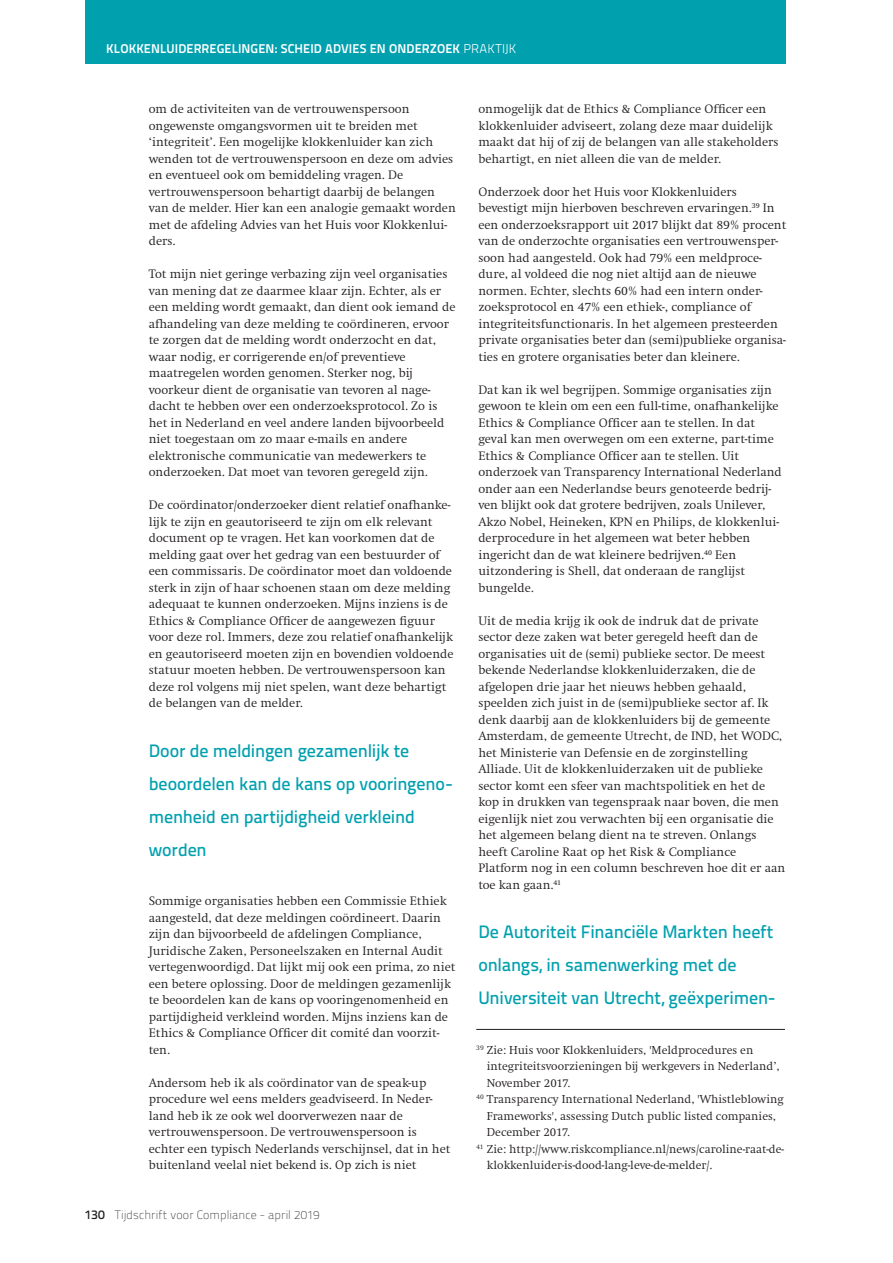
<style>
.page{position:relative;width:893px;height:1263px;background:#fff}
.page>*{position:absolute;margin:0;border:0;box-sizing:border-box;transform-origin:0 0}
.t1{font:500 18px/33px "Titillium Text 22 L";letter-spacing:-.005em;color:#00a0af}
.t2{font:300 12.75px/16.5px "Swift";color:#231f20}
.t3{font:700 12.75px "Titillium Text 22 L";letter-spacing:.005em;color:#fff}
.t4{font:300 12px "Swift";color:#231f20}
.t5{font:100 12px "Titillium Text 22 L";letter-spacing:.01em;color:#231f20}
.s1{font-weight:300}
.s2{font-weight:500;font-size:12.75px}
</style>
<div class="page">
<div style="left:85px;top:0;width:700px;height:64px;background:#00a0af"></div>
<hr style="left:476px;top:1029px;width:309px;height:1px;background:#231f20">
<p class="t3" style="left:106px;top:44px;width:412px">KLOKKENLUIDERREGELINGEN: SCHEID ADVIES EN ONDERZOEK <span class="s1">PRAKTIJK</span></p>
<p class="t2" style="left:149px;top:102px;width:309px">om de activiteiten van de vertrouwenspersoon ongewenste omgangsvormen uit te breiden met ‘integriteit’. Een mogelijke klokkenluider kan zich wenden tot de vertrouwenspersoon en deze om advies en eventueel ook om bemiddeling vragen. De vertrouwenspersoon behartigt daarbij de belangen van de melder. Hier kan een analogie gemaakt worden met de afdeling Advies van het Huis voor Klokkenlui&shy;ders.</p>
<p class="t2" style="left:149px;top:267px;width:308px">Tot mijn niet geringe verbazing zijn veel organisaties van mening dat ze daarmee klaar zijn. Echter, als er een melding wordt gemaakt, dan dient ook iemand de afhandeling van deze melding te coördineren, ervoor te zorgen dat de melding wordt onderzocht en dat, waar nodig, er corrigerende en/of preventieve maatregelen worden genomen. Sterker nog, bij voorkeur dient de organisatie van tevoren al nage&shy;dacht te hebben over een onderzoeksprotocol. Zo is het in Nederland en veel andere landen bijvoorbeeld niet toegestaan om zo maar e-mails en andere elektronische communicatie van medewerkers te onderzoeken. Dat moet van tevoren geregeld zijn.</p>
<p class="t2" style="left:149px;top:498px;width:306px">De coördinator/onderzoeker dient relatief onafhanke&shy;lijk te zijn en geautoriseerd te zijn om elk relevant document op te vragen. Het kan voorkomen dat de melding gaat over het gedrag van een bestuurder of een commissaris. De coördinator moet dan voldoende sterk in zijn of haar schoenen staan om deze melding adequaat te kunnen onderzoeken. Mijns inziens is de Ethics &amp; Compliance Officer de aangewezen figuur voor deze rol. Immers, deze zou relatief onafhankelijk en geautoriseerd moeten zijn en bovendien voldoende statuur moeten hebben. De vertrouwenspersoon kan deze rol volgens mij niet spelen, want deze behartigt de belangen van de melder.</p>
<h1 class="t1" style="left:149px;top:736px;width:306px">Door de meldingen gezamenlijk te beoordelen kan de kans op vooringeno&shy;menheid en partijdigheid verkleind worden</h1>
<p class="t2" style="left:149px;top:894px;width:308px">Sommige organisaties hebben een Commissie Ethiek aangesteld, dat deze meldingen coördineert. Daarin zijn dan bijvoorbeeld de afdelingen Compliance, Juridische Zaken, Personeelszaken en Internal Audit vertegenwoordigd. Dat lijkt mij ook een prima, zo niet een betere oplossing. Door de meldingen gezamenlijk te beoordelen kan de kans op vooringenomenheid en partijdigheid verkleind worden. Mijns inziens kan de Ethics &amp; Compliance Officer dit comité dan voorzit&shy;ten.</p>
<p class="t2" style="left:149px;top:1076px;width:303px">Andersom heb ik als coördinator van de speak-up procedure wel eens melders geadviseerd. In Neder&shy;land heb ik ze ook wel doorverwezen naar de vertrouwenspersoon. De vertrouwenspersoon is echter een typisch Nederlands verschijnsel, dat in het buitenland veelal niet bekend is. Op zich is niet</p>
<p class="t5" style="left:85px;top:1208px;width:236px"><span class="s2">130</span> Tijdschrift voor Compliance - april 2019</p>
<p class="t2" style="left:478px;top:102px;width:302px">onmogelijk dat de Ethics &amp; Compliance Officer een klokkenluider adviseert, zolang deze maar duidelijk maakt dat hij of zij de belangen van alle stakeholders behartigt, en niet alleen die van de melder.</p>
<p class="t2" style="left:478px;top:185px;width:309px">Onderzoek door het Huis voor Klokkenluiders bevestigt mijn hierboven beschreven ervaringen.<sup>39</sup> In een onderzoeksrapport uit 2017 blijkt dat 89% procent van de onderzochte organisaties een vertrouwensper&shy;soon had aangesteld. Ook had 79% een meldproce&shy;dure, al voldeed die nog niet altijd aan de nieuwe normen. Echter, slechts 60% had een intern onder&shy;zoeksprotocol en 47% een ethiek-, compliance of integriteitsfunctionaris. In het algemeen presteerden private organisaties beter dan (semi)publieke organisa&shy;ties en grotere organisaties beter dan kleinere.</p>
<p class="t2" style="left:478px;top:383px;width:305px">Dat kan ik wel begrijpen. Sommige organisaties zijn gewoon te klein om een een full-time, onafhankelijke Ethics &amp; Compliance Officer aan te stellen. In dat geval kan men overwegen om een externe, part-time Ethics &amp; Compliance Officer aan te stellen. Uit onderzoek van Transparency International Nederland onder aan een Nederlandse beurs genoteerde bedrij&shy;ven blijkt ook dat grotere bedrijven, zoals Unilever, Akzo Nobel, Heineken, KPN en Philips, de klokkenlui&shy;derprocedure in het algemeen wat beter hebben ingericht dan de wat kleinere bedrijven.<sup>40</sup> Een uitzondering is Shell, dat onderaan de ranglijst bungelde.</p>
<p class="t2" style="left:478px;top:614px;width:308px">Uit de media krijg ik ook de indruk dat de private sector deze zaken wat beter geregeld heeft dan de organisaties uit de (semi) publieke sector. De meest bekende Nederlandse klokkenluiderzaken, die de afgelopen drie jaar het nieuws hebben gehaald, speelden zich juist in de (semi)publieke sector af. Ik denk daarbij aan de klokkenluiders bij de gemeente Amsterdam, de gemeente Utrecht, de IND, het WODC, het Ministerie van Defensie en de zorginstelling Alliade. Uit de klokkenluiderzaken uit de publieke sector komt een sfeer van machtspolitiek en het de kop in drukken van tegenspraak naar boven, die men eigenlijk niet zou verwachten bij een organisatie die het algemeen belang dient na te streven. Onlangs heeft Caroline Raat op het Risk &amp; Compliance Platform nog in een column beschreven hoe dit er aan toe kan gaan.<sup>41</sup></p>
<h1 class="t1" style="left:478px;top:917px;width:299px">De Autoriteit Financiële Markten heeft onlangs, in samenwerking met de<br>Universiteit van Utrecht, geëxperimen-</h1>
<p class="t4" style="left:476px;top:1045px;width:279px"><sup>39</sup> Zie: Huis voor Klokkenluiders, 'Meldprocedures en</p>
<p class="t4" style="left:487px;top:1062px;width:294px">integriteitsvoorzieningen bij werkgevers in Nederland’,</p>
<p class="t4" style="left:487px;top:1078px;width:85px">November 2017.</p>
<p class="t4" style="left:476px;top:1095px;width:309px"><sup>40</sup> Transparency International Nederland, 'Whistleblowing</p>
<p class="t4" style="left:487px;top:1111px;width:291px">Frameworks', assessing Dutch public listed companies,</p>
<p class="t4" style="left:487px;top:1128px;width:84px">December 2017.</p>
<p class="t4" style="left:476px;top:1144px;width:309px"><sup>41</sup> Zie: http://www.riskcompliance.nl/news/caroline-raat-de-</p>
<p class="t4" style="left:487px;top:1161px;width:227px">klokkenluider-is-dood-lang-leve-de-melder/.</p>
</div>
